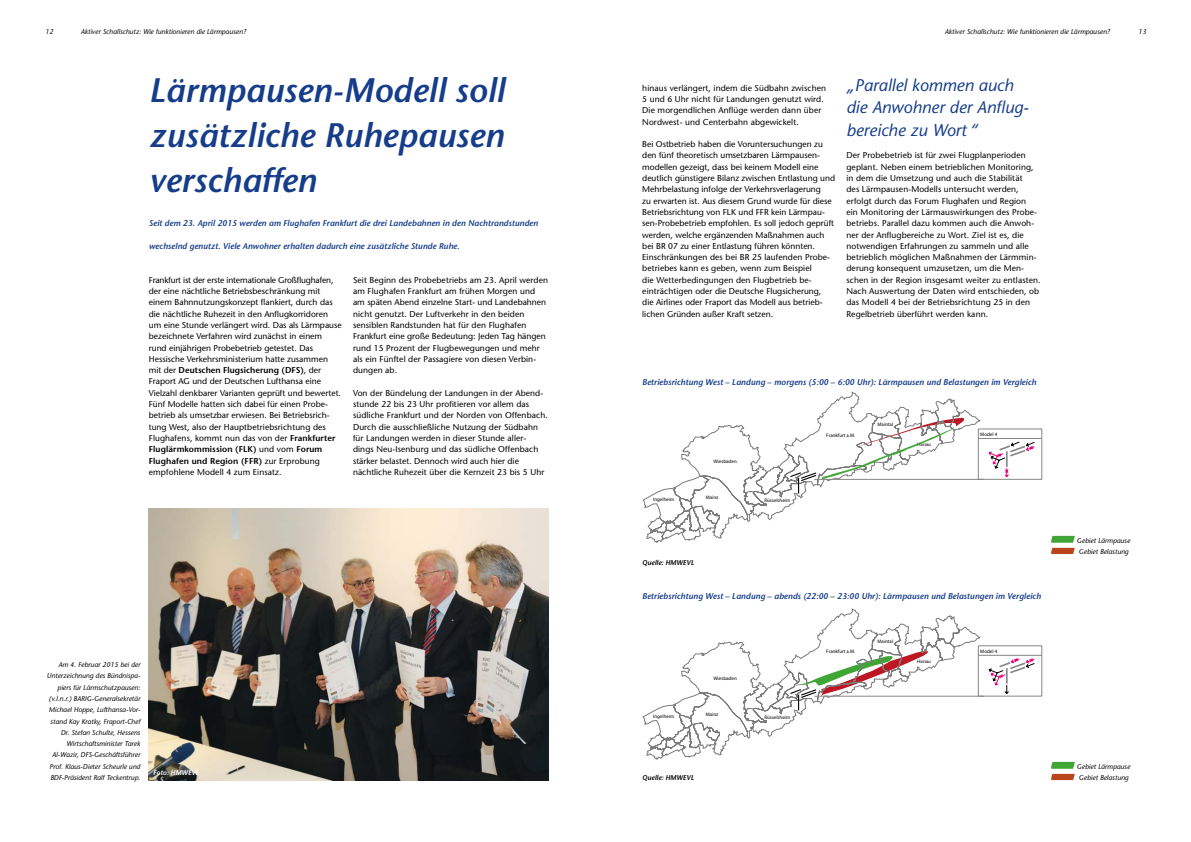
<style>
.page{position:relative;width:1191px;height:842px;background:#fff}
.page>*{position:absolute;margin:0;border:0;box-sizing:border-box;transform-origin:0 0}
.t1{font:italic 600 34px/45.2px "Stone Sans";color:#153d8a;text-align:justify}
.t2{font:italic 17px/22.6px "Stone Sans";color:#153d8a}
.t3{font:8.5px/11.3px "Stone Sans";letter-spacing:.01em;color:#000}
.t4{font:italic 600 8.5px "Stone Sans";color:#153d8a}
.t5{font:italic 7px/11.3px "Stone Sans";color:#000}
.t6{font:italic 600 7px "Stone Sans";color:#000}
.t7{font:italic 600 7px "Stone Sans";color:#fff}
.t8{font:5px "Myriad Pro";color:#000}
.s1{font-weight:600}
</style>
<div class="page">
<img style="left:149px;top:509px;width:400px;height:271px">
<svg style="left:643px;top:392px;width:337px;height:151px"></svg>
<hr style="left:814px;top:479px;width:170px;height:1px;background:#878787">
<svg style="left:989px;top:442px;width:45px;height:35px"></svg>
<hr style="left:978px;top:429px;width:64px;height:1px;background:#878787">
<hr style="left:978px;top:439px;width:1px;height:40px;background:#878787">
<hr style="left:1041px;top:439px;width:1px;height:40px;background:#878787">
<hr style="left:978px;top:479px;width:64px;height:1px;background:#878787">
<hr style="left:978px;top:438px;width:64px;height:1px;background:#878787">
<svg style="left:789px;top:418px;width:175px;height:77px"></svg>
<svg style="left:643px;top:609px;width:337px;height:150px"></svg>
<svg style="left:789px;top:651px;width:139px;height:60px"></svg>
<hr style="left:814px;top:696px;width:170px;height:1px;background:#878787">
<hr style="left:978px;top:646px;width:64px;height:1px;background:#878787">
<hr style="left:978px;top:655px;width:1px;height:41px;background:#878787">
<hr style="left:1041px;top:655px;width:1px;height:41px;background:#878787">
<hr style="left:978px;top:696px;width:64px;height:1px;background:#878787">
<hr style="left:978px;top:655px;width:64px;height:1px;background:#878787">
<svg style="left:989px;top:658px;width:45px;height:36px"></svg>
<svg style="left:747px;top:708px;width:6px;height:2px"></svg>
<svg style="left:1051px;top:762px;width:24px;height:18px"></svg>
<svg style="left:1051px;top:536px;width:24px;height:18px"></svg>
<p class="t5" style="left:45px;top:26px;width:10px">12</p>
<p class="t5" style="left:81px;top:26px;width:167px">Aktiver Schallschutz: Wie funktionieren die Lärmpausen?</p>
<p class="t5" style="left:944px;top:26px;width:167px">Aktiver Schallschutz: Wie funktionieren die Lärmpausen?</p>
<p class="t5" style="left:1138px;top:26px;width:10px">13</p>
<h1 class="t1" style="left:149px;top:68px;width:357px">Lärmpausen-Modell soll zusätzliche Ruhepausen verschaffen</h1>
<p class="t4" style="left:149px;top:218px;width:391px">Seit dem 23. April 2015 werden am Flughafen Frankfurt die drei Landebahnen in den Nachtrandstunden</p>
<p class="t4" style="left:149px;top:241px;width:312px">wechselnd genutzt. Viele Anwohner erhalten dadurch eine zusätzliche Stunde Ruhe.</p>
<p class="t3" style="left:149px;top:274px;width:194px">Frankfurt ist der erste internationale Großflughafen, der eine nächtliche Betriebsbeschränkung mit einem Bahnnutzungskonzept flankiert, durch das die nächtliche Ruhezeit in den Anflugkorridoren um eine Stunde verlängert wird. Das als Lärmpause bezeichnete Verfahren wird zunächst in einem rund einjährigen Probebetrieb getestet. Das Hessische Verkehrsministerium hatte zusammen mit der <span class="s1">Deutschen Flugsicherung (DFS)</span>, der Fraport AG und der Deutschen Lufthansa eine Vielzahl denkbarer Varianten geprüft und bewertet.<br>Fünf Modelle hatten sich dabei für einen Probe&shy;betrieb als umsetzbar erwiesen. Bei Betriebsrich&shy;tung West, also der Hauptbetriebsrichtung des Flughafens, kommt nun das von der <span class="s1">Frankfurter Fluglärmkommission (FLK)</span> und vom <span class="s1">Forum Flughafen und Region (FFR)</span> zur Erprobung empfohlene Modell 4 zum Einsatz.</p>
<p class="t3" style="left:353px;top:274px;width:196px">Seit Beginn des Probebetriebs am 23. April werden am Flughafen Frankfurt am frühen Morgen und am späten Abend einzelne Start- und Landebahnen nicht genutzt. Der Luftverkehr in den beiden sensiblen Randstunden hat für den Flughafen Frankfurt eine große Bedeutung: Jeden Tag hängen rund 15 Prozent der Flugbewegungen und mehr als ein Fünftel der Passagiere von diesen Verbin&shy;dungen ab.</p>
<p class="t3" style="left:353px;top:387px;width:196px">Von der Bündelung der Landungen in der Abend&shy;stunde 22 bis 23 Uhr profitieren vor allem das südliche Frankfurt und der Norden von Offenbach.<br>Durch die ausschließliche Nutzung der Südbahn für Landungen werden in dieser Stunde aller&shy;dings Neu-Isenburg und das südliche Offenbach stärker belastet. Dennoch wird auch hier die nächtliche Ruhezeit über die Kernzeit 23 bis 5 Uhr</p>
<p class="t5" style="left:47px;top:659px;width:95px;text-align:right">Am 4. Februar 2015 bei der<br>Unterzeichnung des Bündnispa&shy;piers für Lärmschutzpausen: (v.l.n.r.) BARIG-Generalsekretär<br>Michael Hoppe, Lufthansa-Vor&shy;stand Kay Kratky, Fraport-Chef<br>Dr. Stefan Schulte, Hessens<br>Wirtschaftsminister Tarek<br>Al-Wazir, DFS-Geschäftsführer<br>Prof. Klaus-Dieter Scheurle und<br>BDF-Präsident Ralf Teckentrup.</p>
<p class="t7" style="left:153px;top:769px;width:48px">Foto: HMWEVL</p>
<p class="t3" style="left:642px;top:82px;width:185px">hinaus verlängert, indem die Südbahn zwischen 5 und 6 Uhr nicht für Landungen genutzt wird.<br>Die morgendlichen Anflüge werden dann über Nordwest- und Centerbahn abgewickelt.</p>
<p class="t3" style="left:642px;top:139px;width:194px">Bei Ostbetrieb haben die Voruntersuchungen zu den fünf theoretisch umsetzbaren Lärmpausen&shy;modellen gezeigt, dass bei keinem Modell eine deutlich günstigere Bilanz zwischen Entlastung und Mehrbelastung infolge der Verkehrsverlagerung<br>zu erwarten ist. Aus diesem Grund wurde für diese Betriebsrichtung von FLK und FFR kein Lärmpau&shy;sen-Probebetrieb empfohlen. Es soll jedoch geprüft werden, welche ergänzenden Maßnahmen auch bei BR 07 zu einer Entlastung führen könnten.<br>Einschränkungen des bei BR 25 laufenden Probe&shy;betriebes kann es geben, wenn zum Beispiel<br>die Wetterbedingungen den Flugbetrieb be&shy;einträchtigen oder die Deutsche Flugsicherung,<br>die Airlines oder Fraport das Modell aus betrieb&shy;lichen Gründen außer Kraft setzen.</p>
<h2 class="t2" style="left:846px;top:73px;width:184px">„Parallel kommen auch die Anwohner der Anflug&shy;bereiche zu Wort “</h2>
<p class="t3" style="left:846px;top:150px;width:196px">Der Probebetrieb ist für zwei Flugplanperioden geplant. Neben einem betrieblichen Monitoring, in dem die Umsetzung und auch die Stabilität<br>des Lärmpausen-Modells untersucht werden, erfolgt durch das Forum Flughafen und Region<br>ein Monitoring der Lärmauswirkungen des Probe&shy;betriebs. Parallel dazu kommen auch die Anwoh&shy;ner der Anflugbereiche zu Wort. Ziel ist es, die notwendigen Erfahrungen zu sammeln und alle betrieblich möglichen Maßnahmen der Lärmmin&shy;derung konsequent umzusetzen, um die Men&shy;schen in der Region insgesamt weiter zu entlasten.<br>Nach Auswertung der Daten wird entschieden, ob das Modell 4 bei der Betriebsrichtung 25 in den Regelbetrieb überführt werden kann.</p>
<p class="t4" style="left:642px;top:376px;width:395px">Betriebsrichtung West – Landung – morgens (5:00 – 6:00 Uhr): Lärmpausen und Belastungen im Vergleich</p>
<p class="t8" style="left:713px;top:458px;width:25px">Wiesbaden</p>
<p class="t8" style="left:653px;top:496px;width:23px">Ingelheim</p>
<p class="t8" style="left:706px;top:494px;width:14px">Mainz</p>
<p class="t6" style="left:642px;top:559px;width:53px">Quelle: HMWEVL</p>
<p class="t8" style="left:764px;top:497px;width:27px">Rüsselsheim</p>
<p class="t8" style="left:826px;top:432px;width:30px">Frankfurt a.M.</p>
<p class="t8" style="left:877px;top:421px;width:17px">Maintal</p>
<p class="t8" style="left:917px;top:441px;width:15px">Hanau</p>
<p class="t8" style="left:980px;top:431px;width:19px">Model 4</p>
<p class="t4" style="left:642px;top:591px;width:400px">Betriebsrichtung West – Landung – abends (22:00 – 23:00 Uhr): Lärmpausen und Belastungen im Vergleich</p>
<p class="t8" style="left:713px;top:675px;width:25px">Wiesbaden</p>
<p class="t8" style="left:653px;top:713px;width:23px">Ingelheim</p>
<p class="t8" style="left:706px;top:711px;width:14px">Mainz</p>
<p class="t6" style="left:642px;top:774px;width:53px">Quelle: HMWEVL</p>
<p class="t8" style="left:764px;top:714px;width:27px">Rüsselsheim</p>
<p class="t8" style="left:826px;top:649px;width:30px">Frankfurt a.M.</p>
<p class="t8" style="left:877px;top:638px;width:17px">Maintal</p>
<p class="t8" style="left:917px;top:658px;width:15px">Hanau</p>
<p class="t8" style="left:980px;top:648px;width:19px">Model 4</p>
<p class="t5" style="left:1077px;top:535px;width:55px">Gebiet Lärmpause<br>Gebiet Belastung</p>
<p class="t5" style="left:1077px;top:761px;width:55px">Gebiet Lärmpause<br>Gebiet Belastung</p>
</div>
